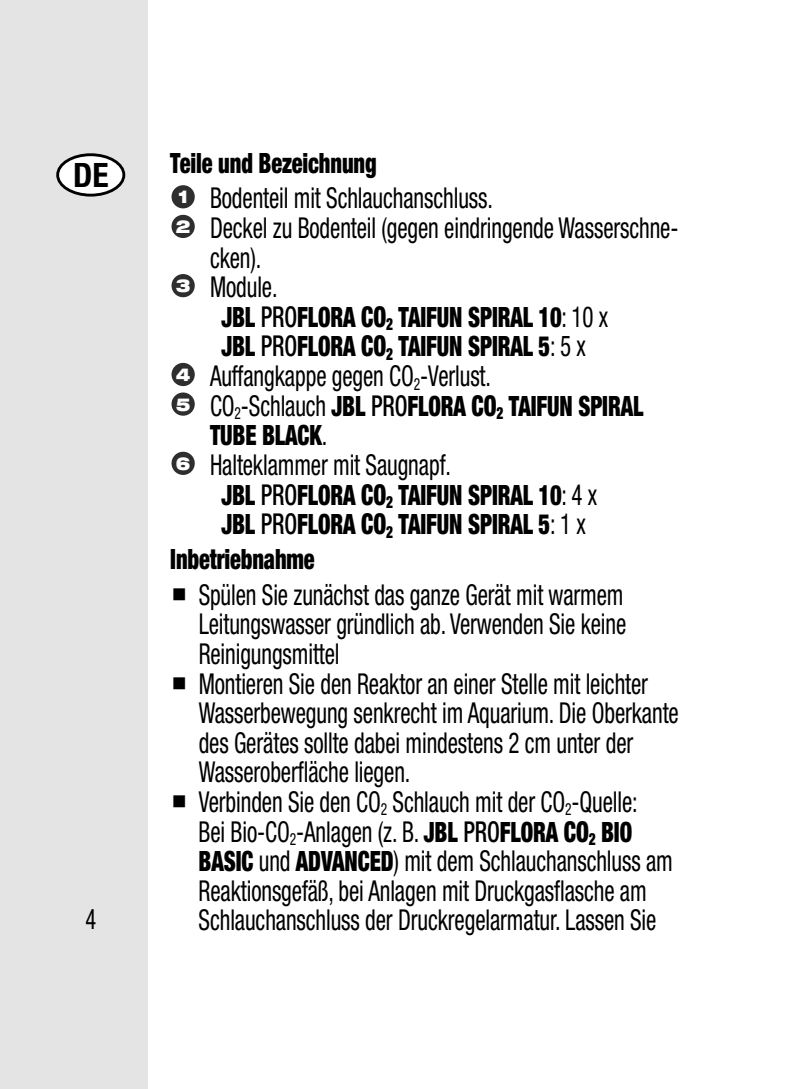
<style>
.page{position:relative;width:806px;height:1089px;background:#fff}
.page>*{position:absolute;margin:0;border:0;box-sizing:border-box;transform-origin:0 0}
.t1{font:700 condensed 33.6px "Helvetica Neue LTW1 G";color:#000}
.t2{font:condensed 28.8px/29.6px "Helvetica Neue LTW1 G";letter-spacing:-.005em;color:#000;scale:.8 1}
.t3{font:900 condensed 28px/29.6px "Helvetica Neue LTW1 G";letter-spacing:-.005em;color:#000;scale:.8 1}
.t4{font:condensed 28px "Helvetica Neue LTW1 G";color:#000;scale:.8 1}
.s1{font-weight:500;font-size:28.8px}
.s2{font-size:28.8px}
.s3{font-weight:400;font-size:28.8px}
.s4{font-weight:900;font-size:28px}
.s5{font-weight:500}
.s6{font-weight:900}
</style>
<div class="page">
<div style="left:0;top:0;width:147px;height:1089px;background:#e4e4e4"></div>
<div style="left:172px;top:186px;width:22px;height:22px;background:#2e2e2e;border-radius:50%"></div>
<div style="left:171px;top:185px;width:24px;height:23px;border:2px solid #2e2e2e;border-radius:50%"></div>
<div style="left:172px;top:215px;width:22px;height:22px;background:#2e2e2e;border-radius:50%"></div>
<div style="left:171px;top:215px;width:24px;height:23px;border:2px solid #2e2e2e;border-radius:50%"></div>
<div style="left:172px;top:275px;width:22px;height:21px;background:#2e2e2e;border-radius:50%"></div>
<div style="left:171px;top:274px;width:24px;height:23px;border:2px solid #2e2e2e;border-radius:50%"></div>
<div style="left:172px;top:363px;width:22px;height:22px;background:#2e2e2e;border-radius:50%"></div>
<div style="left:171px;top:363px;width:24px;height:23px;border:2px solid #2e2e2e;border-radius:50%"></div>
<div style="left:172px;top:393px;width:22px;height:22px;background:#2e2e2e;border-radius:50%"></div>
<div style="left:171px;top:392px;width:24px;height:24px;border:2px solid #2e2e2e;border-radius:50%"></div>
<div style="left:172px;top:452px;width:22px;height:22px;background:#2e2e2e;border-radius:50%"></div>
<div style="left:171px;top:452px;width:24px;height:23px;border:2px solid #2e2e2e;border-radius:50%"></div>
<div style="left:58px;top:155px;width:66px;height:40px;background:#fff;border-radius:50%"></div>
<div style="left:56px;top:153px;width:69px;height:43px;border:3px solid #000;border-radius:50%"></div>
<p class="t1" style="left:73px;top:155px;width:37px">DE</p>
<p class="t4" style="left:85px;top:902px;width:15px">4</p>
<p class="t3" style="left:170px;top:148px;width:259px">Teile und Bezeichnung</p>
<p class="t2" style="left:178px;top:184px;width:395px"><sup>1</sup> Bodenteil mit Schlauchanschluss.</p>
<p class="t2" style="left:176px;top:213px;width:629px"><sup>2</sup> Deckel zu Bodenteil (gegen eindringende Wasserschne-</p>
<p class="t2" style="left:210px;top:243px;width:66px">cken).</p>
<p class="t2" style="left:176px;top:272px;width:129px"><sup>3</sup> Module.</p>
<p class="t3" style="left:221px;top:302px;width:485px">JBL <span class="s1">PRO</span>FLORA <span class="s2">CO</span><sub>2</sub> TAIFUN SPIRAL 10<span class="s3">: 10 x<br></span>JBL <span class="s1">PRO</span>FLORA <span class="s2">CO</span><sub>2</sub> TAIFUN SPIRAL 5<span class="s3">: 5 x</span></p>
<p class="t2" style="left:176px;top:361px;width:395px"><sup>4</sup> Auffangkappe gegen CO<sub>2</sub>-Verlust.</p>
<p class="t3" style="left:210px;top:391px;width:543px;text-indent:-34px"><sup>5</sup> <span class="s3">CO</span><sub>2</sub><span class="s3">-Schlauch</span> JBL <span class="s1">PRO</span>FLORA <span class="s2">CO</span><sub>2</sub> TAIFUN SPIRAL<br>TUBE BLACK<span class="s3">.</span></p>
<p class="t2" style="left:176px;top:450px;width:345px"><sup>6</sup> Halteklammer mit Saugnapf.</p>
<p class="t3" style="left:221px;top:480px;width:471px">JBL <span class="s1">PRO</span>FLORA <span class="s2">CO</span><sub>2</sub> TAIFUN SPIRAL 10<span class="s3">: 4 x<br></span>JBL <span class="s1">PRO</span>FLORA <span class="s2">CO</span><sub>2</sub> TAIFUN SPIRAL 5<span class="s3">: 1 x</span></p>
<p class="t3" style="left:170px;top:544px;width:182px">Inbetriebnahme</p>
<p class="t2" style="left:198px;top:580px;width:536px;text-align:justify;text-indent:-28px">▪ Spülen Sie zunächst das ganze Gerät mit warmem Leitungswasser gründlich ab. Verwenden Sie keine Reinigungsmittel</p>
<p class="t2" style="left:198px;top:668px;width:601px;text-indent:-28px">▪ Montieren Sie den Reaktor an einer Stelle mit leichter Wasserbewegung senkrecht im Aquarium. Die Oberkante des Gerätes sollte dabei mindestens 2 cm unter der Wasseroberfläche liegen.</p>
<p class="t2" style="left:198px;top:787px;width:594px;text-indent:-28px">▪ Verbinden Sie den CO<sub>2</sub> Schlauch mit der CO<sub>2</sub>-Quelle:<br>Bei Bio-CO<sub>2</sub>-Anlagen (z. B. <span class="s4">JBL</span> <span class="s5">PRO</span><span class="s4">FLORA</span> <span class="s6">CO</span><sub>2</sub> <span class="s4">BIO BASIC</span> und <span class="s4">ADVANCED</span>) mit dem Schlauchanschluss am Reaktionsgefäß, bei Anlagen mit Druckgasflasche am Schlauchanschluss der Druckregelarmatur. Lassen Sie</p>
</div>
